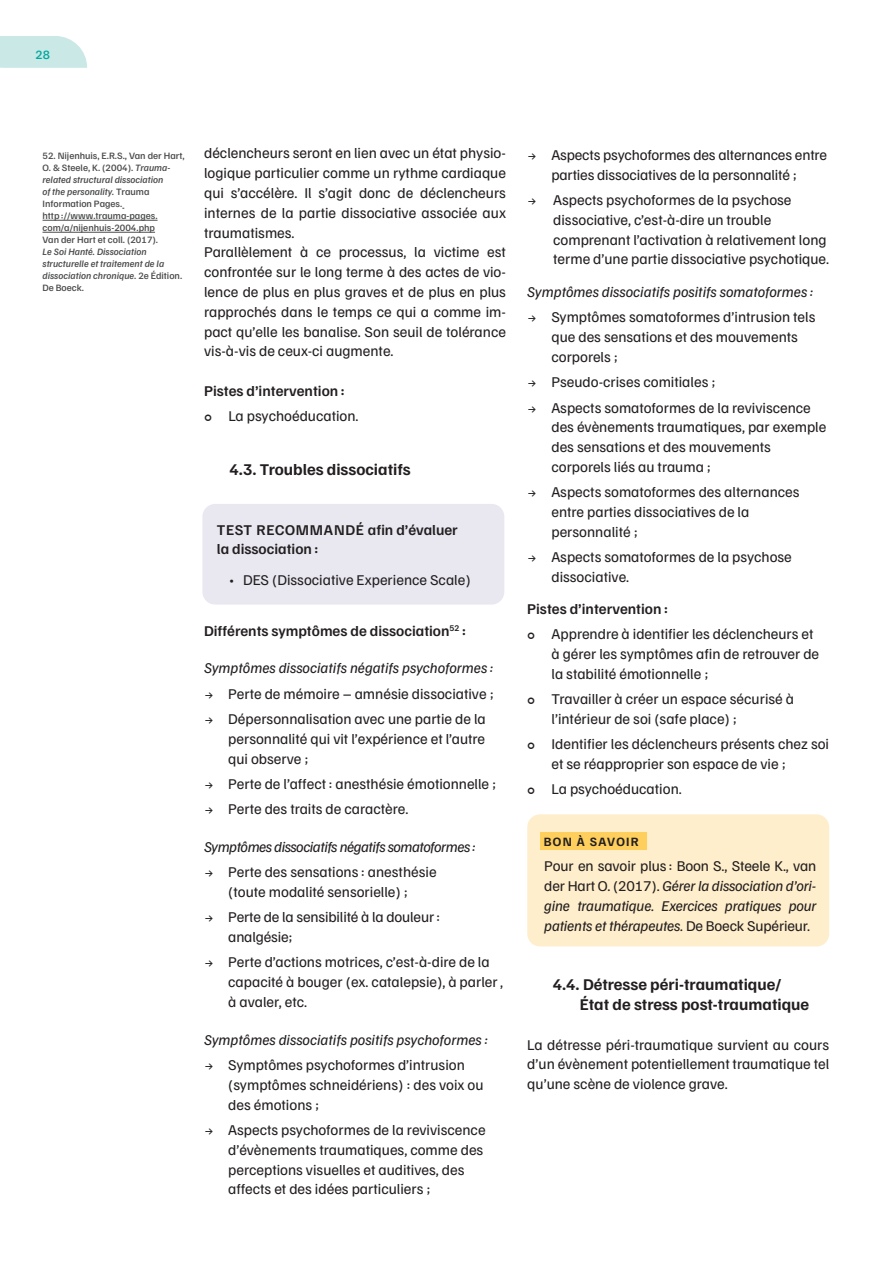
<style>
.page{position:relative;width:893px;height:1263px;background:#fff}
.page>*{position:absolute;margin:0;border:0;box-sizing:border-box;transform-origin:0 0}
.t1{font:700 16.5px/19.8px "Familjen Grotesk";color:#231f20}
.t2{font:15px/19.8px "Familjen Grotesk";color:#231f20}
.t3{font:italic 15px/19.8px "Familjen Grotesk";color:#231f20;text-align:justify}
.t4{font:600 15px/19.8px "Familjen Grotesk";color:#231f20}
.t5{font:italic 15px "Familjen Grotesk";letter-spacing:-.03em;color:#231f20}
.t6{font:700 12.75px "Familjen Grotesk";letter-spacing:.1em;color:#231f20}
.t7{font:500 12.75px "Familjen Grotesk";color:#00a99e}
.t8{font:500 9.75px/12px "Familjen Grotesk";color:#4b4c4d}
.t9{font:italic 500 9.75px/12px "Familjen Grotesk";color:#4b4c4d}
.s1{font-style:italic}
.s2{font-style:normal}
.s3{font-size:10.8px}
</style>
<div class="page">
<svg style="left:0;top:36px;width:87px;height:32px;background:#cde9e8"></svg>
<div style="left:202px;top:504px;width:302px;height:100px;background:#e9e8f1;border-radius:13px"></div>
<div style="left:527px;top:814px;width:302px;height:132px;background:#feeecb;border-radius:13px"></div>
<hr style="left:43px;top:220px;width:115px;height:1px;background:#4b4c4d">
<hr style="left:43px;top:232px;width:112px;height:1px;background:#4b4c4d">
<div style="left:540px;top:832px;width:107px;height:18px;background:#fecf5c"></div>
<p class="t7" style="left:36px;top:47px;width:16px">28</p>
<p class="t8" style="left:43px;top:149px;width:144px">52. Nijenhuis, E.R.S., Van der Hart,<br>O. &amp; Steele, K. (2004). <span class="s1">Trauma&shy;related structural dissociation<br>of the personality.</span> Trauma<br>Information Pages.<br>http ://www.trauma-pages. com/a/nijenhuis-2004.php<br>Van der Hart et coll. (2017).</p>
<p class="t9" style="left:43px;top:245px;width:141px">Le Soi Hanté. Dissociation structurelle et traitement de la dissociation chronique<span class="s2">. 2e Édition.<br>De Boeck.</span></p>
<p class="t2" style="left:204px;top:143px;width:303px">déclencheurs seront en lien avec un état physio&shy;logique particulier comme un rythme cardiaque qui s’accélère. Il s’agit donc de déclencheurs internes de la partie dissociative associée aux traumatismes.<br>Parallèlement à ce processus, la victime est confrontée sur le long terme à des actes de vio&shy;lence de plus en plus graves et de plus en plus rapprochés dans le temps ce qui a comme im&shy;pact qu’elle les banalise. Son seuil de tolérance vis-à-vis de ceux-ci augmente.</p>
<p class="t4" style="left:204px;top:380px;width:142px">Pistes d’intervention :</p>
<p class="t2" style="left:228px;top:406px;width:132px">La psychoéducation.</p>
<p class="t1" style="left:230px;top:459px;width:183px">4.3. Troubles dissociatifs</p>
<p class="t4" style="left:217px;top:519px;width:243px">TEST RECOMMANDÉ afin d’évaluer la dissociation :</p>
<p class="t2" style="left:230px;top:570px;width:243px">• DES (Dissociative Experience Scale)</p>
<p class="t4" style="left:204px;top:620px;width:264px">Différents symptômes de dissociation<sup>52</sup> :</p>
<p class="t3" style="left:204px;top:657px;width:291px">Symptômes dissociatifs négatifs psychoformes :</p>
<p class="t2" style="left:204px;top:683px;width:291px"><span class="s3">→</span> Perte de mémoire – amnésie dissociative ;</p>
<p class="t2" style="left:228px;top:708px;width:259px;text-align:justify;text-indent:-24px"><span class="s3">→</span> Dépersonnalisation avec une partie de la personnalité qui vit l’expérience et l’autre qui observe ;</p>
<p class="t2" style="left:204px;top:773px;width:294px"><span class="s3">→</span> Perte de l’affect : anesthésie émotionnelle ;</p>
<p class="t2" style="left:204px;top:798px;width:206px"><span class="s3">→</span> Perte des traits de caractère.</p>
<p class="t5" style="left:204px;top:836px;width:273px">Symptômes dissociatifs négatifs somatoformes :</p>
<p class="t2" style="left:204px;top:861px;width:234px;text-align:center"><span class="s3">→</span> Perte des sensations : anesthésie (toute modalité sensorielle) ;</p>
<p class="t2" style="left:228px;top:906px;width:214px;text-indent:-24px"><span class="s3">→</span> Perte de la sensibilité à la douleur : analgésie;</p>
<p class="t2" style="left:228px;top:951px;width:276px;text-indent:-24px"><span class="s3">→</span> Perte d’actions motrices, c’est-à-dire de la capacité à bouger (ex. catalepsie), à parler , à avaler, etc.</p>
<p class="t3" style="left:204px;top:1029px;width:286px">Symptômes dissociatifs positifs psychoformes :</p>
<p class="t2" style="left:228px;top:1054px;width:257px;text-indent:-24px"><span class="s3">→</span> Symptômes psychoformes d’intrusion (symptômes schneidériens) : des voix ou des émotions ;</p>
<p class="t2" style="left:228px;top:1119px;width:259px;text-indent:-24px"><span class="s3">→</span> Aspects psychoformes de la reviviscence d’évènements traumatiques, comme des perceptions visuelles et auditives, des affects et des idées particuliers ;</p>
<p class="t2" style="left:527px;top:144px;width:301px;text-align:center"><span class="s3">→</span> Aspects psychoformes des alternances entre parties dissociatives de la personnalité ;</p>
<p class="t2" style="left:553px;top:189px;width:277px;text-indent:-26px"><span class="s3">→</span> Aspects psychoformes de la psychose dissociative, c’est-à-dire un trouble comprenant l’activation à relativement long terme d’une partie dissociative psychotique.</p>
<p class="t3" style="left:527px;top:281px;width:288px">Symptômes dissociatifs positifs somatoformes :</p>
<p class="t2" style="left:551px;top:307px;width:266px;text-indent:-24px"><span class="s3">→</span> Symptômes somatoformes d’intrusion tels que des sensations et des mouvements corporels ;</p>
<p class="t2" style="left:527px;top:372px;width:190px"><span class="s3">→</span> Pseudo-crises comitiales ;</p>
<p class="t2" style="left:551px;top:397px;width:276px;text-indent:-24px"><span class="s3">→</span> Aspects somatoformes de la reviviscence des évènements traumatiques, par exemple des sensations et des mouvements corporels liés au trauma ;</p>
<p class="t2" style="left:551px;top:482px;width:250px;text-indent:-24px"><span class="s3">→</span> Aspects somatoformes des alternances entre parties dissociatives de la personnalité ;</p>
<p class="t2" style="left:551px;top:546px;width:242px;text-indent:-24px"><span class="s3">→</span> Aspects somatoformes de la psychose dissociative.</p>
<p class="t4" style="left:527px;top:598px;width:142px">Pistes d’intervention :</p>
<p class="t2" style="left:551px;top:623px;width:269px">Apprendre à identifier les déclencheurs et à gérer les symptômes afin de retrouver de la stabilité émotionnelle ;</p>
<p class="t2" style="left:551px;top:688px;width:244px">Travailler à créer un espace sécurisé à l’intérieur de soi (safe place) ;</p>
<p class="t2" style="left:551px;top:733px;width:279px">Identifier les déclencheurs présents chez soi et se réapproprier son espace de vie ;</p>
<p class="t2" style="left:551px;top:779px;width:132px">La psychoéducation.</p>
<p class="t6" style="left:544px;top:832px;width:96px">BON À SAVOIR</p>
<p class="t3" style="left:544px;top:855px;width:274px"><span class="s2">Pour en savoir plus : Boon S., Steele K., van der Hart O. (2017).</span> Gérer la dissociation d’ori&shy;gine traumatique. Exercices pratiques pour patients et thérapeutes. <span class="s2">De Boeck Supérieur.</span></p>
<p class="t1" style="left:580px;top:974px;width:231px;text-indent:-27px">4.4. Détresse péri-traumatique/<br>État de stress post-traumatique</p>
<p class="t2" style="left:527px;top:1034px;width:303px;text-align:justify">La détresse péri-traumatique survient au cours d’un évènement potentiellement traumatique tel qu’une scène de violence grave.</p>
</div>
